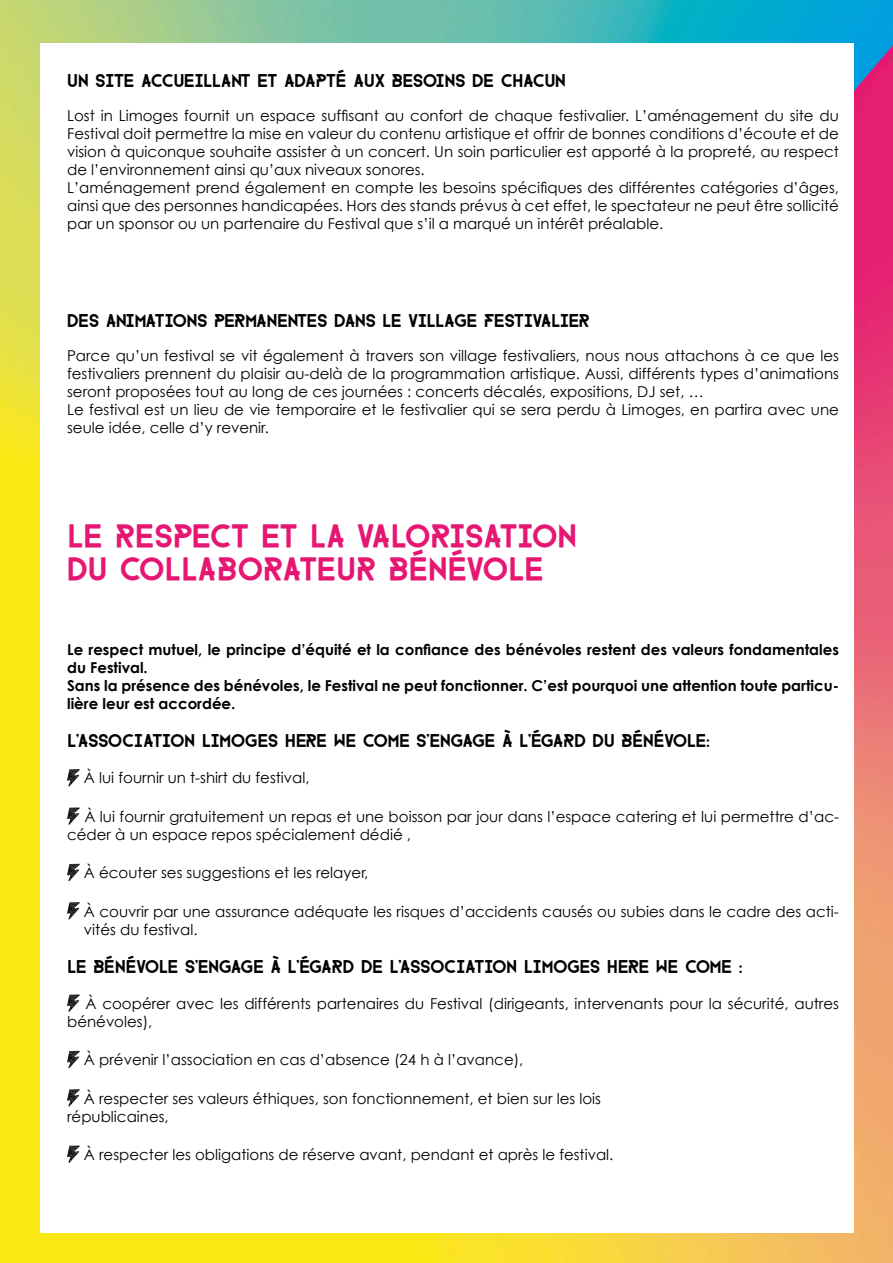
<style>
.page{position:relative;width:893px;height:1263px;background:#fff}
.page>*{position:absolute;margin:0;border:0;box-sizing:border-box;transform-origin:0 0}
.t1{font:27px/32.4px "FARRAY";color:#e61773}
.t2{font:15px/18px "Century Gothic";color:#000}
.t3{font:700 15px/18px "Century Gothic";color:#000}
.t4{font:15px "FARRAY";color:#000}
</style>
<div class="page">
<img style="left:0;top:0;width:893px;height:1263px">
<svg style="left:471px;top:8px;width:422px;height:537px;background:#8b6a99"></svg>
<div style="left:40px;top:43px;width:814px;height:1190px;background:#fff"></div>
<svg style="left:67px;top:769px;width:13px;height:18px"></svg>
<svg style="left:67px;top:807px;width:13px;height:18px"></svg>
<svg style="left:67px;top:864px;width:13px;height:17px"></svg>
<svg style="left:67px;top:902px;width:13px;height:18px"></svg>
<svg style="left:67px;top:994px;width:13px;height:18px"></svg>
<svg style="left:67px;top:1051px;width:13px;height:17px"></svg>
<svg style="left:67px;top:1089px;width:13px;height:18px"></svg>
<svg style="left:67px;top:1145px;width:13px;height:18px"></svg>
<p class="t4" style="left:67px;top:69px;width:500px">UN SITE ACCUEILLANT ET ADAPTÉ AUX BESOINS DE CHACUN</p>
<p class="t2" style="left:67px;top:106px;width:773px">Lost in Limoges fournit un espace suffisant au confort de chaque festivalier. L’aménagement du site du Festival doit permettre la mise en valeur du contenu artistique et offrir de bonnes conditions d’écoute et de vision à quiconque souhaite assister à un concert. Un soin particulier est apporté à la propreté, au respect de l’environnement ainsi qu’aux niveaux sonores.<br>L’aménagement prend également en compte les besoins spécifiques des différentes catégories d’âges, ainsi que des personnes handicapées. Hors des stands prévus à cet effet, le spectateur ne peut être sollicité par un sponsor ou un partenaire du Festival que s’il a marqué un intérêt préalable.</p>
<p class="t4" style="left:67px;top:310px;width:524px">DES ANIMATIONS PERMANENTES DANS LE VILLAGE FESTIVALIER</p>
<p class="t2" style="left:67px;top:347px;width:773px">Parce qu’un festival se vit également à travers son village festivaliers, nous nous attachons à ce que les festivaliers prennent du plaisir au-delà de la programmation artistique. Aussi, différents types d’animations seront proposées tout au long de ces journées : concerts décalés, expositions, DJ set, …<br>Le festival est un lieu de vie temporaire et le festivalier qui se sera perdu à Limoges, en partira avec une seule idée, celle d’y revenir.</p>
<h1 class="t1" style="left:67px;top:520px;width:511px">LE RESPECT ET LA VALORISATION<br>DU COLLABORATEUR BÉNÉVOLE</h1>
<p class="t3" style="left:67px;top:640px;width:773px">Le respect mutuel, le principe d’équité et la confiance des bénévoles restent des valeurs fondamentales du Festival.<br>Sans la présence des bénévoles, le Festival ne peut fonctionner. C’est pourquoi une attention toute particu&shy;lière leur est accordée.</p>
<p class="t4" style="left:67px;top:730px;width:644px">L'ASSOCIATION LIMOGES HERE WE COME S'ENGAGE À L'ÉGARD DU BÉNÉVOLE:</p>
<p class="t2" style="left:84px;top:769px;width:227px">À lui fournir un t-shirt du festival,</p>
<p class="t2" style="left:67px;top:807px;width:773px;text-indent:17px">À lui fournir gratuitement un repas et une boisson par jour dans l’espace catering et lui permettre d’ac&shy;céder à un espace repos spécialement dédié ,</p>
<p class="t2" style="left:84px;top:863px;width:286px">À écouter ses suggestions et les relayer,</p>
<p class="t2" style="left:84px;top:902px;width:756px">À couvrir par une assurance adéquate les risques d’accidents causés ou subies dans le cadre des acti&shy;vités du festival.</p>
<p class="t4" style="left:67px;top:955px;width:677px">LE BÉNÉVOLE S'ENGAGE À L'ÉGARD DE L'ASSOCIATION LIMOGES HERE WE COME :</p>
<p class="t2" style="left:67px;top:994px;width:773px;text-indent:18px">À coopérer avec les différents partenaires du Festival (dirigeants, intervenants pour la sécurité, autres bénévoles),</p>
<p class="t2" style="left:84px;top:1050px;width:441px">À prévenir l’association en cas d’absence (24 h à l’avance),</p>
<p class="t2" style="left:67px;top:1089px;width:535px;text-indent:17px">À respecter ses valeurs éthiques, son fonctionnement, et bien sur les lois républicaines,</p>
<p class="t2" style="left:84px;top:1145px;width:531px">À respecter les obligations de réserve avant, pendant et après le festival.</p>
</div>
